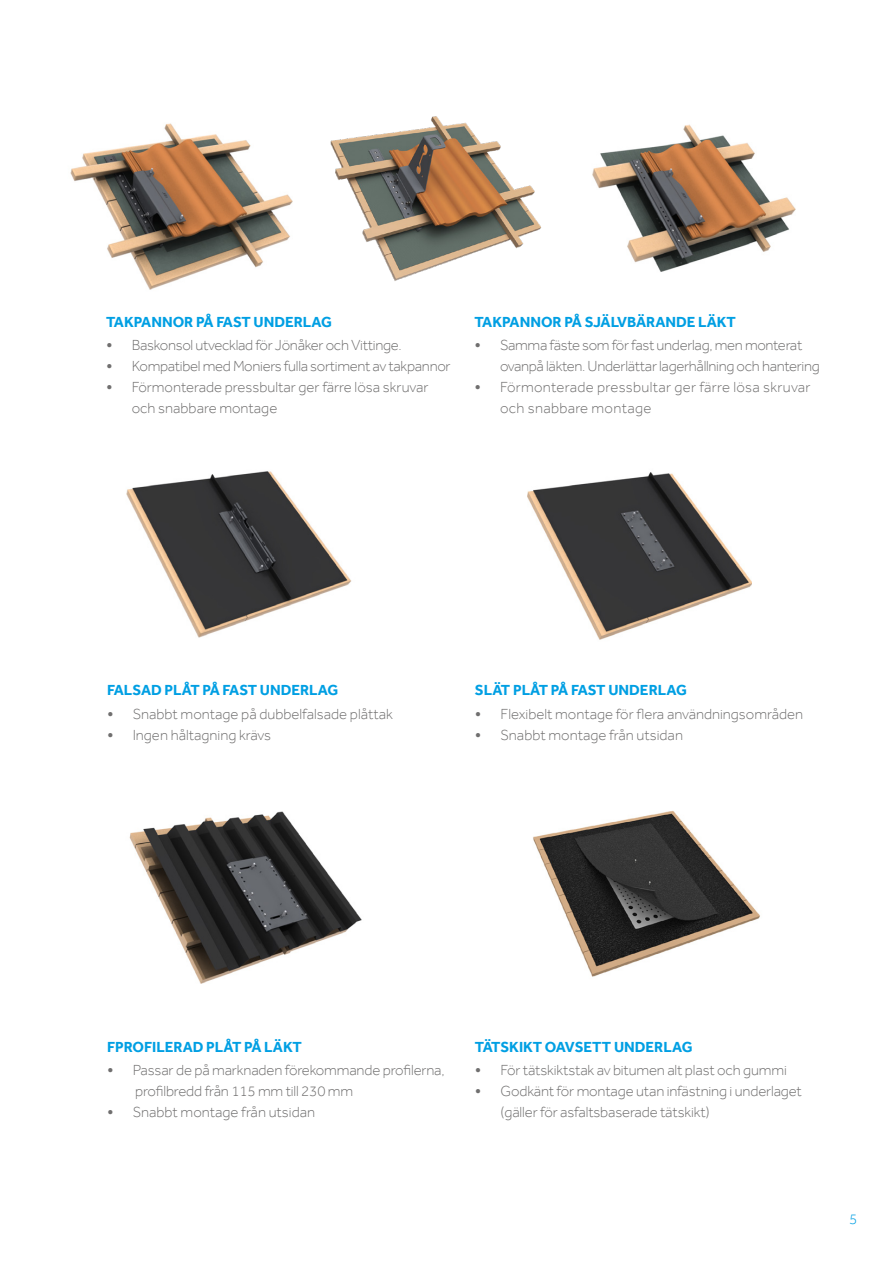
<style>
.page{position:relative;width:893px;height:1263px;background:#fff}
.page>*{position:absolute;margin:0;border:0;box-sizing:border-box;transform-origin:0 0}
.t1{font:300 15px/21px "Effra";letter-spacing:-.01em;color:#706f6f}
.t2{font:700 15px "Effra";color:#009fe3}
.t3{font:300 15px/21px "Effra";letter-spacing:.02em;color:#706f6f}
.t4{font:300 15px "Effra";color:#009fe3}
.s1{font-size:19.5px}
</style>
<div class="page">
<img style="left:592px;top:124px;width:204px;height:148px">
<img style="left:129px;top:811px;width:233px;height:173px">
<img style="left:527px;top:472px;width:224px;height:168px">
<img style="left:70px;top:123px;width:223px;height:167px">
<img style="left:330px;top:116px;width:211px;height:165px">
<img style="left:533px;top:811px;width:227px;height:166px">
<img style="left:126px;top:471px;width:226px;height:167px">
<p class="t2" style="left:106px;top:313px;width:227px">TAKPANNOR PÅ FAST UNDERLAG</p>
<p class="t1" style="left:106px;top:334px;width:297px"><span class="s1">•</span> Baskonsol utvecklad för Jönåker och Vittinge.</p>
<p class="t1" style="left:106px;top:355px;width:346px"><span class="s1">•</span> Kompatibel med Moniers fulla sortiment av takpannor</p>
<p class="t1" style="left:132px;top:376px;width:298px;text-indent:-26px"><span class="s1">•</span> Förmonterade pressbultar ger färre lösa skruvar och snabbare montage</p>
<p class="t2" style="left:474px;top:313px;width:263px">TAKPANNOR PÅ SJÄLVBÄRANDE LÄKT</p>
<p class="t1" style="left:500px;top:334px;width:321px;text-indent:-26px"><span class="s1">•</span> Samma fäste som för fast underlag, men monterat ovanpå läkten. Underlättar lagerhållning och hantering</p>
<p class="t3" style="left:500px;top:376px;width:312px;text-indent:-26px"><span class="s1">•</span> Förmonterade pressbultar ger färre lösa skruvar och snabbare montage</p>
<p class="t2" style="left:107px;top:681px;width:233px">FALSAD PLÅT PÅ FAST UNDERLAG</p>
<p class="t1" style="left:107px;top:703px;width:287px"><span class="s1">•</span> Snabbt montage på dubbelfalsade plåttak</p>
<p class="t1" style="left:107px;top:724px;width:166px"><span class="s1">•</span> Ingen håltagning krävs</p>
<p class="t2" style="left:475px;top:681px;width:213px">SLÄT PLÅT PÅ FAST UNDERLAG</p>
<p class="t1" style="left:475px;top:703px;width:330px"><span class="s1">•</span> Flexibelt montage för flera användningsområden</p>
<p class="t1" style="left:475px;top:724px;width:210px"><span class="s1">•</span> Snabbt montage från utsidan</p>
<p class="t2" style="left:107px;top:1038px;width:196px">FPROFILERAD PLÅT PÅ LÄKT</p>
<p class="t1" style="left:135px;top:1059px;width:311px;text-indent:-28px"><span class="s1">•</span> Passar de på marknaden förekommande profilerna, profilbredd från 115 mm till 230 mm</p>
<p class="t1" style="left:107px;top:1101px;width:210px"><span class="s1">•</span> Snabbt montage från utsidan</p>
<p class="t2" style="left:475px;top:1038px;width:219px">TÄTSKIKT OAVSETT UNDERLAG</p>
<p class="t1" style="left:475px;top:1059px;width:313px"><span class="s1">•</span> För tätskiktstak av bitumen alt plast och gummi</p>
<p class="t1" style="left:500px;top:1080px;width:303px;text-indent:-26px"><span class="s1">•</span> Godkänt för montage utan infästning i underlaget (gäller för asfaltsbaserade tätskikt)</p>
<p class="t4" style="left:849px;top:1210px;width:10px">5</p>
</div>
